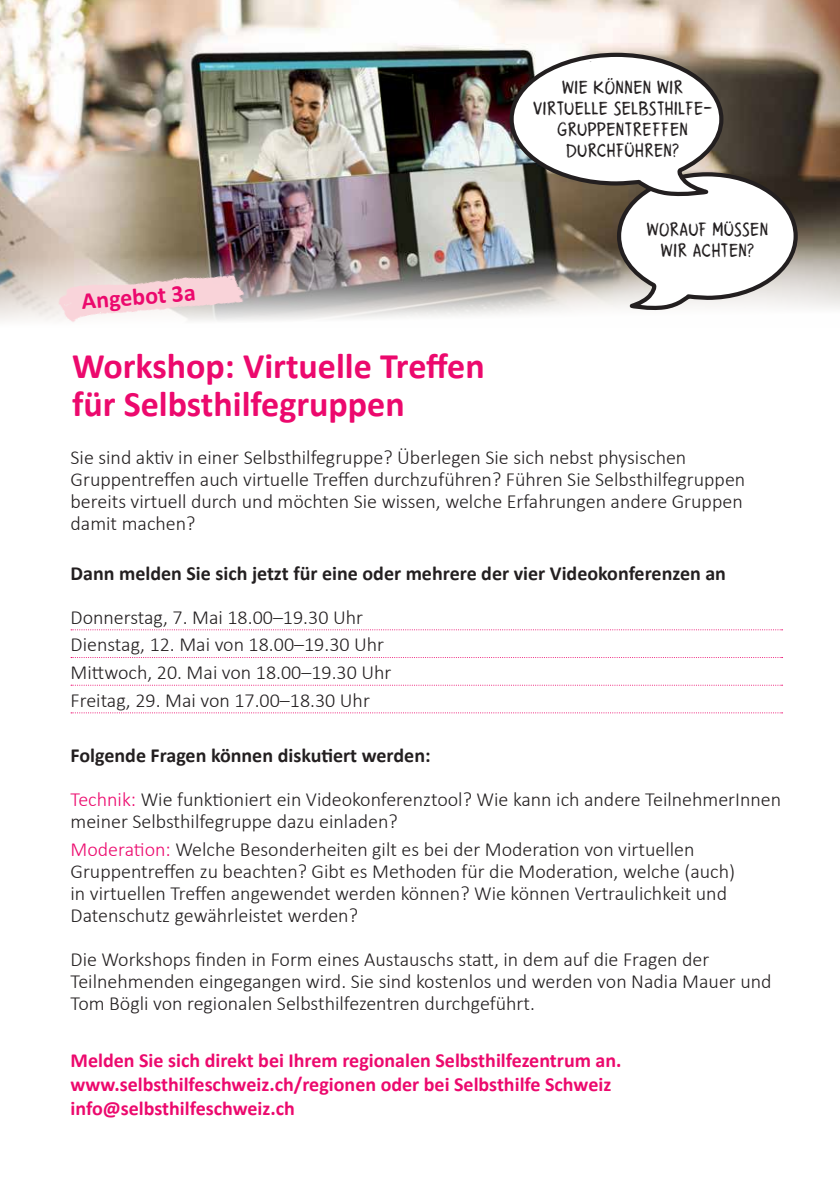
<style>
.page{position:relative;width:840px;height:1191px;background:#fff}
.page>*{position:absolute;margin:0;border:0;box-sizing:border-box;transform-origin:0 0}
.t1{font:700 36px/38px "Calibri";color:#ec096d}
.t2{font:700 24px "Calibri";color:#ec096d}
.t3{font:300 20px/22px "Calibri";color:#231f20}
.t4{font:700 20px/24px "Calibri";color:#ec096d}
.t5{font:700 20px "Calibri";color:#231f20}
.t6{font:19.2px/21px "Attaboy";letter-spacing:.005em;color:#231f20;text-align:center}
.t7{font:5px "Minion Pro";color:#231f20}
.s1{font-weight:700}
.s2{color:#ec096d}
</style>
<div class="page">
<img style="left:0;top:0;width:839px;height:321px">
<svg style="left:71px;top:629px;width:711px;height:1px"></svg>
<svg style="left:71px;top:657px;width:711px;height:1px"></svg>
<svg style="left:71px;top:684px;width:711px;height:1px"></svg>
<svg style="left:71px;top:712px;width:711px;height:1px"></svg>
<svg style="left:507px;top:51px;width:292px;height:259px"></svg>
<img style="left:22px;top:259px;width:243px;height:63px">
<p class="t7" style="left:589px;top:58px;width:3px">-</p>
<p class="t6" style="left:532px;top:76px;width:181px">WIE KÖNNEN WIR<br>VIRTUELLE SELBSTHILFE-<br>GRUPPENTREFFEN<br>DURCHFÜHREN?</p>
<p class="t2" style="left:80px;top:286px;width:116px;rotate:-4deg">Angebot 3a</p>
<h1 class="t1" style="left:72px;top:347px;width:414px">Workshop: Virtuelle Treffen für Selbsthilfegruppen</h1>
<p class="t6" style="left:646px;top:218px;width:123px">WORAUF MÜSSEN<br>WIR ACHTEN?</p>
<p class="t3" style="left:70px;top:445px;width:676px">Sie sind aktiv in einer Selbsthilfegruppe? Überlegen Sie sich nebst physischen Gruppentreffen auch virtuelle Treffen durchzuführen? Führen Sie Selbsthilfegruppen bereits virtuell durch und möchten Sie wissen, welche Erfahrungen andere Gruppen damit machen?</p>
<p class="t5" style="left:70px;top:560px;width:656px">Dann melden Sie sich jetzt für eine oder mehrere der vier Videokonferenzen an</p>
<p class="t3" style="left:70px;top:602px;width:322px;line-height:27.6px">Donnerstag, 7. Mai 18.00–19.30 Uhr Dienstag, 12. Mai von 18.00–19.30 Uhr Mittwoch, 20. Mai von 18.00–19.30 Uhr Freitag, 29. Mai von 17.00–18.30 Uhr</p>
<p class="t3" style="left:70px;top:732px;width:711px;line-height:44px"><span class="s1">Folgende Fragen können diskutiert werden:<br></span><span class="s2">Technik:</span> Wie funktioniert ein Videokonferenztool? Wie kann ich andere TeilnehmerInnen</p>
<p class="t3" style="left:70px;top:806px;width:625px;line-height:27.6px">meiner Selbsthilfegruppe dazu einladen?<br><span class="s2">Moderation:</span> Welche Besonderheiten gilt es bei der Moderation von virtuellen</p>
<p class="t3" style="left:70px;top:859px;width:665px">Gruppentreffen zu beachten? Gibt es Methoden für die Moderation, welche (auch) in virtuellen Treffen angewendet werden können? Wie können Vertraulichkeit und<br>Datenschutz gewährleistet werden?</p>
<p class="t3" style="left:70px;top:947px;width:702px">Die Workshops finden in Form eines Austauschs statt, in dem auf die Fragen der<br>Teilnehmenden eingegangen wird. Sie sind kostenlos und werden von Nadia Mauer und<br>Tom Bögli von regionalen Selbsthilfezentren durchgeführt.</p>
<p class="t4" style="left:70px;top:1048px;width:552px">Melden Sie sich direkt bei Ihrem regionalen Selbsthilfezentrum an. www.selbsthilfeschweiz.ch/regionen oder bei Selbsthilfe Schweiz info@selbsthilfeschweiz.ch</p>
</div>
